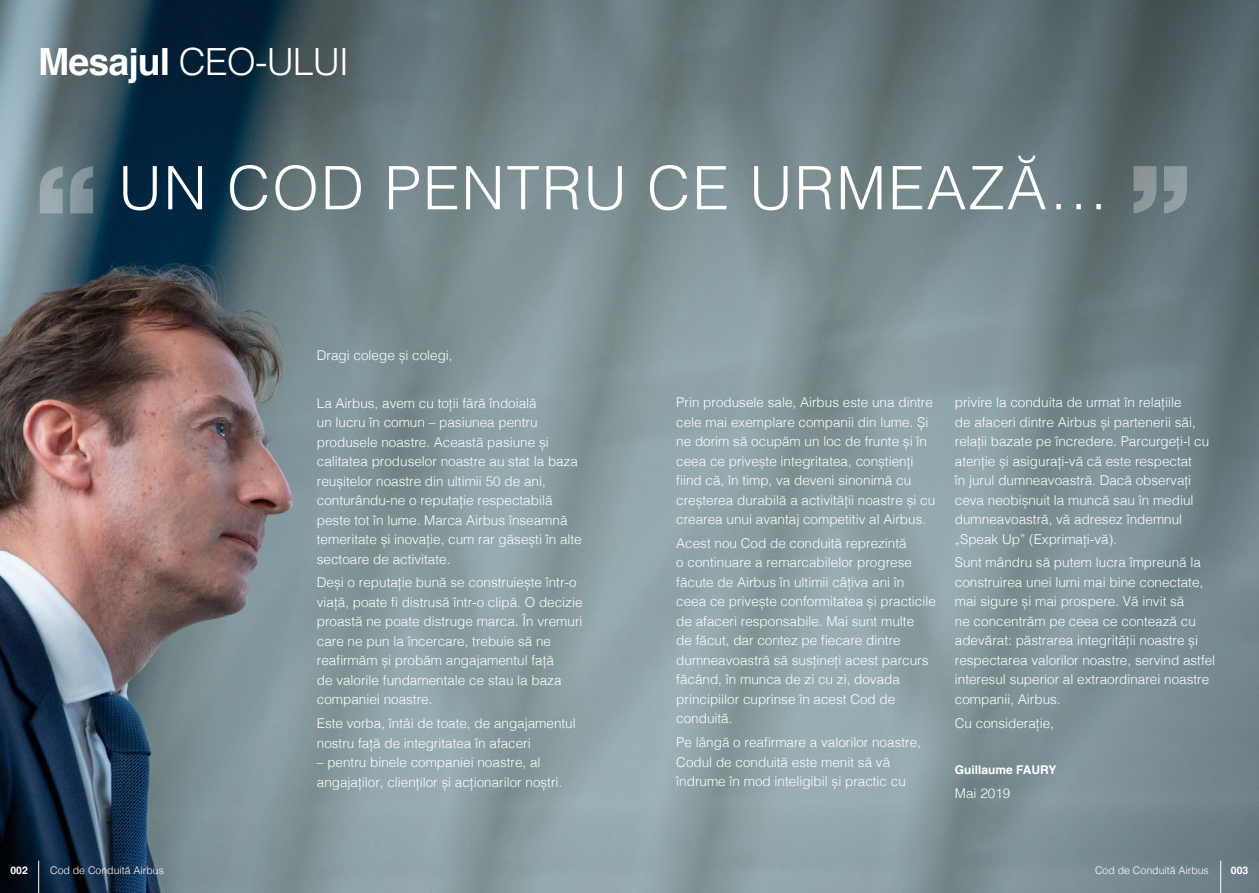
<style>
.page{position:relative;width:1259px;height:893px;background:#fff}
.page>*{position:absolute;margin:0;border:0;box-sizing:border-box;transform-origin:0 0}
.t1{font:900 124.5px "Helvetica Neue LT Std";color:#fff}
.t2{font:300 60px "Helvetica";letter-spacing:.03em;color:#fff}
.t3{font:300 37.5px "Helvetica";letter-spacing:-.025em;color:#fff}
.t4{font:300 13.5px/19.5px "Helvetica";color:#fff}
.t5{font:700 12px "Helvetica";color:#fff}
.t6{font:300 10.5px "Helvetica";color:#fff}
.t7{font:700 10.5px "Helvetica";color:#fff}
.s1{font-weight:700}
</style>
<div class="page">
<img style="left:0;top:0;width:1259px;height:893px">
<hr style="left:38px;top:861px;width:1px;height:32px;background:#fff">
<hr style="left:1220px;top:861px;width:1px;height:32px;background:#fff">
<h3 class="t3" style="left:38px;top:30px;width:312px"><span class="s1">Mesajul</span> CEO-ULUI</h3>
<h2 class="t2" style="left:118px;top:137px;width:991px">UN COD PENTRU CE URMEAZĂ…</h2>
<h1 class="t1" style="left:34px;top:137px;width:66px">“</h1>
<h1 class="t1" style="left:1127px;top:137px;width:66px">”</h1>
<p class="t4" style="left:317px;top:345px;width:137px">Dragi colege și colegi,</p>
<p class="t4" style="left:317px;top:392px;width:266px">La Airbus, avem cu toții fără îndoială<br>un lucru în comun – pasiunea pentru produsele noastre. Această pasiune și calitatea produselor noastre au stat la baza reușitelor noastre din ultimii 50 de ani, conturându-ne o reputație respectabilă peste tot în lume. Marca Airbus înseamnă temeritate și inovație, cum rar găsești în alte sectoare de activitate.</p>
<p class="t4" style="left:317px;top:572px;width:267px">Deși o reputație bună se construiește într-o viață, poate fi distrusă într-o clipă. O decizie proastă ne poate distruge marca. În vremuri care ne pun la încercare, trebuie să ne reafirmăm și probăm angajamentul față<br>de valorile fundamentale ce stau la baza companiei noastre.</p>
<p class="t4" style="left:317px;top:713px;width:260px">Este vorba, întâi de toate, de angajamentul nostru față de integritatea în afaceri</p>
<p class="t4" style="left:317px;top:752px;width:247px">– pentru binele companiei noastre, al angajaților, clienților și acționarilor noștri.</p>
<p class="t4" style="left:676px;top:392px;width:260px">Prin produsele sale, Airbus este una dintre cele mai exemplare companii din lume. Și ne dorim să ocupăm un loc de frunte și în ceea ce privește integritatea, conștienți fiind că, în timp, va deveni sinonimă cu creșterea durabilă a activității noastre și cu crearea unui avantaj competitiv al Airbus.</p>
<p class="t4" style="left:676px;top:532px;width:261px">Acest nou Cod de conduită reprezintă<br>o continuare a remarcabilelor progrese făcute de Airbus în ultimii câțiva ani în ceea ce privește conformitatea și practicile de afaceri responsabile. Mai sunt multe<br>de făcut, dar contez pe fiecare dintre dumneavoastră să susțineți acest parcurs făcând, în munca de zi cu zi, dovada principiilor cuprinse în acest Cod de conduită.</p>
<p class="t4" style="left:676px;top:732px;width:246px">Pe lângă o reafirmare a valorilor noastre,<br>Codul de conduită este menit să vă îndrume în mod inteligibil și practic cu</p>
<p class="t4" style="left:955px;top:392px;width:256px">privire la conduita de urmat în relațiile<br>de afaceri dintre Airbus și partenerii săi, relații bazate pe încredere. Parcurgeți-l cu atenție și asigurați-vă că este respectat<br>în jurul dumneavoastră. Dacă observați ceva neobișnuit la muncă sau în mediul dumneavoastră, vă adresez îndemnul „Speak Up” (Exprimați-vă).</p>
<p class="t4" style="left:955px;top:552px;width:262px">Sunt mândru să putem lucra împreună la construirea unei lumi mai bine conectate, mai sigure și mai prospere. Vă invit să<br>ne concentrăm pe ceea ce contează cu adevărat: păstrarea integrității noastre și respectarea valorilor noastre, servind astfel interesul superior al extraordinarei noastre companii, Airbus.</p>
<p class="t4" style="left:955px;top:712px;width:101px">Cu considerație,</p>
<p class="t5" style="left:955px;top:763px;width:103px">Guillaume FAURY</p>
<p class="t4" style="left:955px;top:783px;width:57px">Mai 2019</p>
<p class="t7" style="left:10px;top:864px;width:19px">002</p>
<p class="t6" style="left:50px;top:862px;width:115px">Cod de Conduită Airbus</p>
<p class="t6" style="left:1095px;top:862px;width:115px">Cod de Conduită Airbus</p>
<p class="t7" style="left:1230px;top:864px;width:19px">003</p>
</div>
